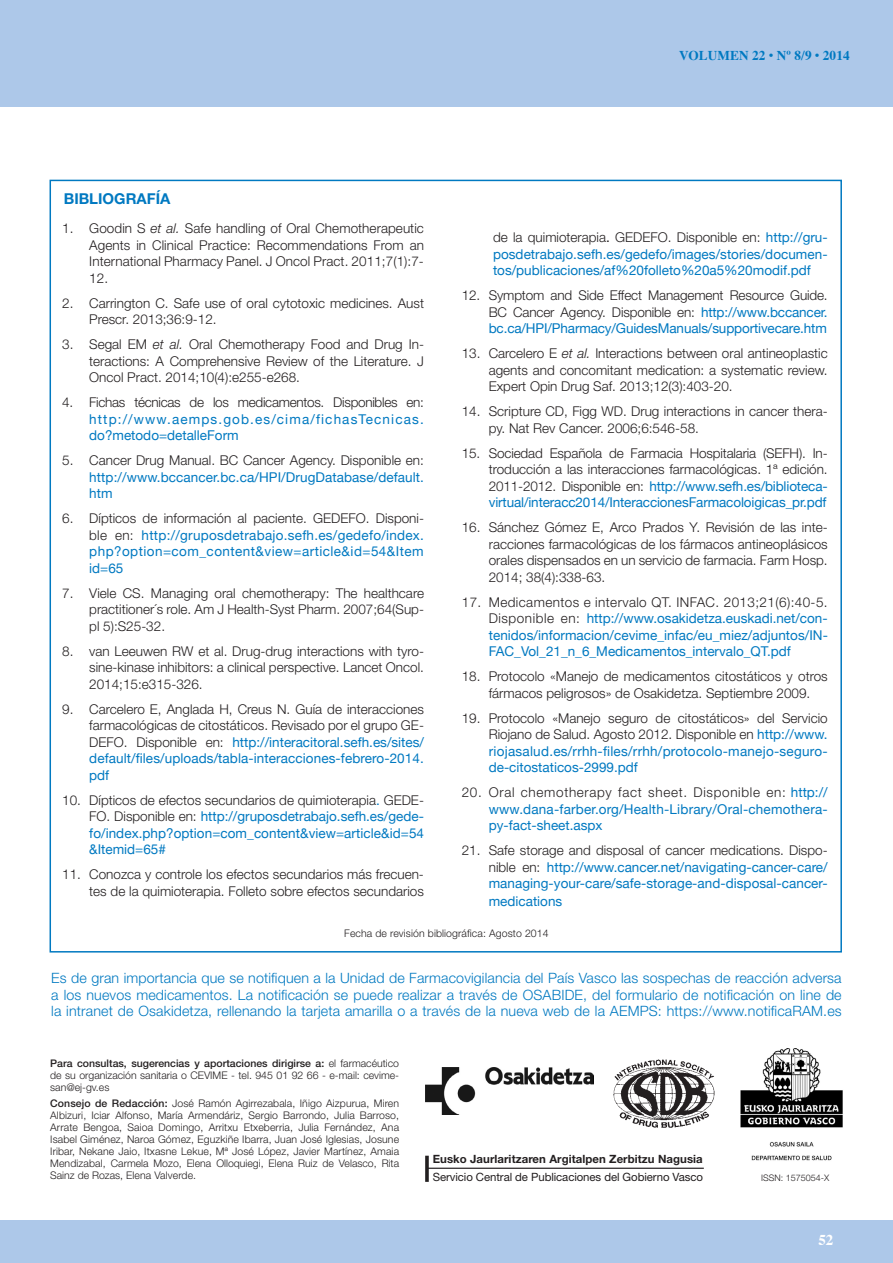
<style>
.page{position:relative;width:893px;height:1263px;background:#fff}
.page>*{position:absolute;margin:0;border:0;box-sizing:border-box;transform-origin:0 0}
.t1{font:700 15px "Helvetica Neue";color:#0079c1}
.t2{font:700 15px "Times";color:#fff}
.t3{font:300 14.25px/16.5px "Helvetica Neue";letter-spacing:.01em;color:#0079c1;text-align:justify}
.t4{font:300 13.5px/16.5px "Helvetica Neue";color:#231f20;text-align:justify}
.t5{font:13.5px/16.5px "Helvetica Neue";letter-spacing:.005em;color:#0079c1;text-align:justify}
.t6{font:13.5px/16.5px "Helvetica Neue";letter-spacing:.085em;color:#0079c1}
.t7{font:300 13.5px "Helvetica Neue";letter-spacing:-.02em;color:#231f20}
.t8{font:700 13.5px "Times";letter-spacing:.01em;color:#0079c1}
.t9{font:11.4px "Helvetica Neue";letter-spacing:-.005em;color:#231f20}
.t10{font:700 11.4px "Helvetica Neue";letter-spacing:.005em;color:#231f20}
.t11{font:300 10.5px/12px "Helvetica Neue LT Std";color:#231f20}
.t12{font:500 10.5px "Helvetica Neue";color:#231f20}
.t13{font:300 9px "Helvetica Neue LT Std";color:#231f20}
.s1{font-size:12px}
.s2{font-style:italic}
.s3{font-weight:300;color:#231f20}
.s4{font-weight:400;color:#0079c1}
.s5{color:#231f20}
.s6{font-family:"Helvetica Neue LT Std";font-weight:300}
.s7{font-family:"Helvetica Neue";font-weight:500}
</style>
<div class="page">
<div style="left:0;top:0;width:893px;height:106px;background:#adc8e9"></div>
<div style="left:0;top:1220px;width:893px;height:43px;background:#adc8e9"></div>
<img style="left:425px;top:1067px;width:168px;height:47px">
<img style="left:613px;top:1059px;width:102px;height:69px">
<hr style="left:427px;top:1168px;width:277px;height:1px;background:#231f20">
<svg style="left:425px;top:1156px;width:4px;height:26px"></svg>
<img style="left:740px;top:1048px;width:103px;height:113px">
<p class="t8" style="left:679px;top:42px;width:172px">VOLUMEN 22 <span class="s1">•</span> Nº 8/9 <span class="s1">•</span> 2014</p>
<p class="t1" style="left:64px;top:190px;width:106px">Bibliografía</p>
<p class="t4" style="left:89px;top:220px;width:336px;text-indent:-27px">1. Goodin S <span class="s2">et al.</span> Safe handling of Oral Chemotherapeutic Agents in Clinical Practice: Recommendations From an International Pharmacy Panel. J Oncol Pract. 2011;7(1):7- 12.</p>
<p class="t4" style="left:89px;top:294px;width:336px;text-indent:-27px">2. Carrington C. Safe use of oral cytotoxic medicines. Aust<br>Prescr. 2013;36:9-12.</p>
<p class="t4" style="left:89px;top:336px;width:336px;text-indent:-27px">3. Segal EM <span class="s2">et al.</span> Oral Chemotherapy Food and Drug In&shy;teractions: A Comprehensive Review of the Literature. J Oncol Pract. 2014;10(4):e255-e268.</p>
<p class="t7" style="left:62px;top:394px;width:363px">4. Fichas técnicas de los medicamentos. Disponibles en:</p>
<p class="t6" style="left:89px;top:411px;width:336px">http://www.aemps.gob.es/cima/fichasTecnicas. do?metodo=detalleForm</p>
<p class="t4" style="left:62px;top:452px;width:363px">5. Cancer Drug Manual. BC Cancer Agency. Disponible en:</p>
<p class="t5" style="left:89px;top:469px;width:336px">http://www.bccancer.bc.ca/HPI/DrugDatabase/default. htm</p>
<p class="t5" style="left:89px;top:511px;width:336px;text-indent:-27px"><span class="s3">6. Dípticos de información al paciente. GEDEFO. Disponi&shy;ble en:</span> http://gruposdetrabajo.sefh.es/gedefo/index. php?option=com_content&amp;view=article&amp;id=54&amp;Item id=65</p>
<p class="t4" style="left:89px;top:584px;width:336px;text-indent:-27px">7. Viele CS. Managing oral chemotherapy: The healthcare practitioner´s role. Am J Health-Syst Pharm. 2007;64(Sup&shy;pl 5):S25-32.</p>
<p class="t4" style="left:89px;top:642px;width:336px;text-indent:-27px">8. van Leeuwen RW et al. Drug-drug interactions with tyro&shy;sine-kinase inhibitors: a clinical perspective. Lancet Oncol.<br>2014;15:e315-326.</p>
<p class="t4" style="left:89px;top:700px;width:336px;text-indent:-27px">9. Carcelero E, Anglada H, Creus N. Guía de interacciones farmacológicas de citostáticos. Revisado por el grupo GE-DEFO. Disponible en: <span class="s4">http://interacitoral.sefh.es/sites/ default/files/uploads/tabla-interacciones-febrero-2014. pdf</span></p>
<p class="t5" style="left:89px;top:792px;width:336px;text-indent:-27px"><span class="s3">10. Dípticos de efectos secundarios de quimioterapia</span>. <span class="s3">GEDE-FO. Disponible en:</span> http://gruposdetrabajo.sefh.es/gede&shy;fo/index.php?option=com_content&amp;view=article&amp;id=54 &amp;Itemid=65#</p>
<p class="t4" style="left:62px;top:866px;width:363px;text-align:right">11. Conozca y controle los efectos secundarios más frecuen&shy;tes de la quimioterapia. Folleto sobre efectos secundarios</p>
<p class="t5" style="left:493px;top:230px;width:336px"><span class="s3">de la quimioterapia</span><span class="s5">.</span> <span class="s3">GEDEFO. Disponible en:</span> http://gru&shy;posdetrabajo.sefh.es/gedefo/images/stories/documen&shy;tos/publicaciones/af%20folleto%20a5%20modif.pdf</p>
<p class="t4" style="left:489px;top:287px;width:340px;text-indent:-27px">12. Symptom and Side Effect Management Resource Guide.<br>BC Cancer Agency. Disponible en: <span class="s4">http://www.bccancer. bc.ca/HPI/Pharmacy/GuidesManuals/supportivecare.htm</span></p>
<p class="t4" style="left:489px;top:345px;width:340px;text-indent:-27px">13. Carcelero E <span class="s2">et al.</span> Interactions between oral antineoplastic agents and concomitant medication: a systematic review.<br>Expert Opin Drug Saf. 2013;12(3):403-20.</p>
<p class="t4" style="left:489px;top:403px;width:340px;text-indent:-27px">14. Scripture CD, Figg WD. Drug interactions in cancer thera&shy;py. Nat Rev Cancer. 2006;6:546-58.</p>
<p class="t4" style="left:489px;top:445px;width:340px;text-indent:-27px">15. Sociedad Española de Farmacia Hospitalaria (SEFH). In&shy;troducción a las interacciones farmacológicas. 1ª edición.<br>2011-2012. Disponible en: <span class="s4">http://www.sefh.es/biblioteca&shy;virtual/interacc2014/InteraccionesFarmacoloigicas_pr.pdf</span></p>
<p class="t4" style="left:489px;top:519px;width:340px;text-indent:-27px">16. Sánchez Gómez E, Arco Prados Y. Revisión de las inte&shy;racciones farmacológicas de los fármacos antineoplásicos orales dispensados en un servicio de farmacia. Farm Hosp.<br>2014; 38(4):338-63.</p>
<p class="t5" style="left:489px;top:595px;width:341px;text-indent:-27px"><span class="s3">17. Medicamentos e intervalo QT. INFAC. 2013;21(6):40-5.<br>Disponible en:</span> http://www.osakidetza.euskadi.net/con&shy;tenidos/informacion/cevime_infac/eu_miez/adjuntos/IN-FAC_Vol_21_n_6_Medicamentos_intervalo_QT.pdf</p>
<p class="t4" style="left:489px;top:668px;width:340px;text-indent:-27px">18. Protocolo «Manejo de medicamentos citostáticos y otros fármacos peligrosos» de Osakidetza. Septiembre 2009.</p>
<p class="t4" style="left:489px;top:710px;width:340px;text-indent:-27px">19. Protocolo «Manejo seguro de citostáticos» del Servicio Riojano de Salud. Agosto 2012. Disponible en <span class="s4">http://www. riojasalud.es/rrhh-files/rrhh/protocolo-manejo-seguro&shy;de-citostaticos-2999.pdf</span></p>
<p class="t5" style="left:489px;top:785px;width:340px;text-indent:-27px"><span class="s3">20. Oral chemotherapy fact sheet. Disponible en:</span> http:// www.dana-farber.org/Health-Library/Oral-chemothera&shy;py-fact-sheet.aspx</p>
<p class="t5" style="left:489px;top:843px;width:340px;text-indent:-27px"><span class="s3">21. Safe storage and disposal of cancer medications. Dispo&shy;nible en:</span> http://www.cancer.net/navigating-cancer-care/ managing-your-care/safe-storage-and-disposal-cancer&shy;medications</p>
<p class="t11" style="left:344px;top:927px;width:206px">Fecha de revisión bibliográfica: Agosto 2014</p>
<p class="t3" style="left:51px;top:969px;width:792px">Es de gran importancia que se notifiquen a la Unidad de Farmacovigilancia del País Vasco las sospechas de reacción adversa a los nuevos medicamentos. La notificación se puede realizar a través de OSABIDE, del formulario de notificación on line de la intranet de Osakidetza, rellenando la tarjeta amarilla o a través de la nueva web de la AEMPS: https://www.notificaRAM.es</p>
<p class="t12" style="left:50px;top:1057px;width:350px">Para consultas, sugerencias y aportaciones dirigirse a: <span class="s6">el farmacéutico</span></p>
<p class="t11" style="left:50px;top:1069px;width:350px">de su organización sanitaria o CEVIME - tel. 945 01 92 66 - e-mail: cevime&shy;san@ej-gv.es</p>
<p class="t11" style="left:50px;top:1097px;width:350px;text-align:justify"><span class="s7">Consejo de Redacción:</span> José Ramón Agirrezabala, Iñigo Aizpurua, Miren Albizuri, Iciar Alfonso, María Armendáriz, Sergio Barrondo, Julia Barroso, Arrate Bengoa, Saioa Domingo, Arritxu Etxeberria, Julia Fernández, Ana Isabel Giménez, Naroa Gómez, Eguzkiñe Ibarra, Juan José Iglesias, Josune Iribar, Nekane Jaio, Itxasne Lekue, Mª José López, Javier Martínez, Amaia Mendizabal, Carmela Mozo, Elena Olloquiegi, Elena Ruiz de Velasco, Rita Sainz de Rozas, Elena Valverde.</p>
<p class="t10" style="left:433px;top:1151px;width:272px">Eusko Jaurlaritzaren Argitalpen Zerbitzu Nagusia</p>
<p class="t9" style="left:433px;top:1170px;width:272px">Servicio Central de Publicaciones del Gobierno Vasco</p>
<p class="t13" style="left:761px;top:1172px;width:70px">ISSN: 1575054-X</p>
<p class="t2" style="left:818px;top:1226px;width:16px">52</p>
</div>
